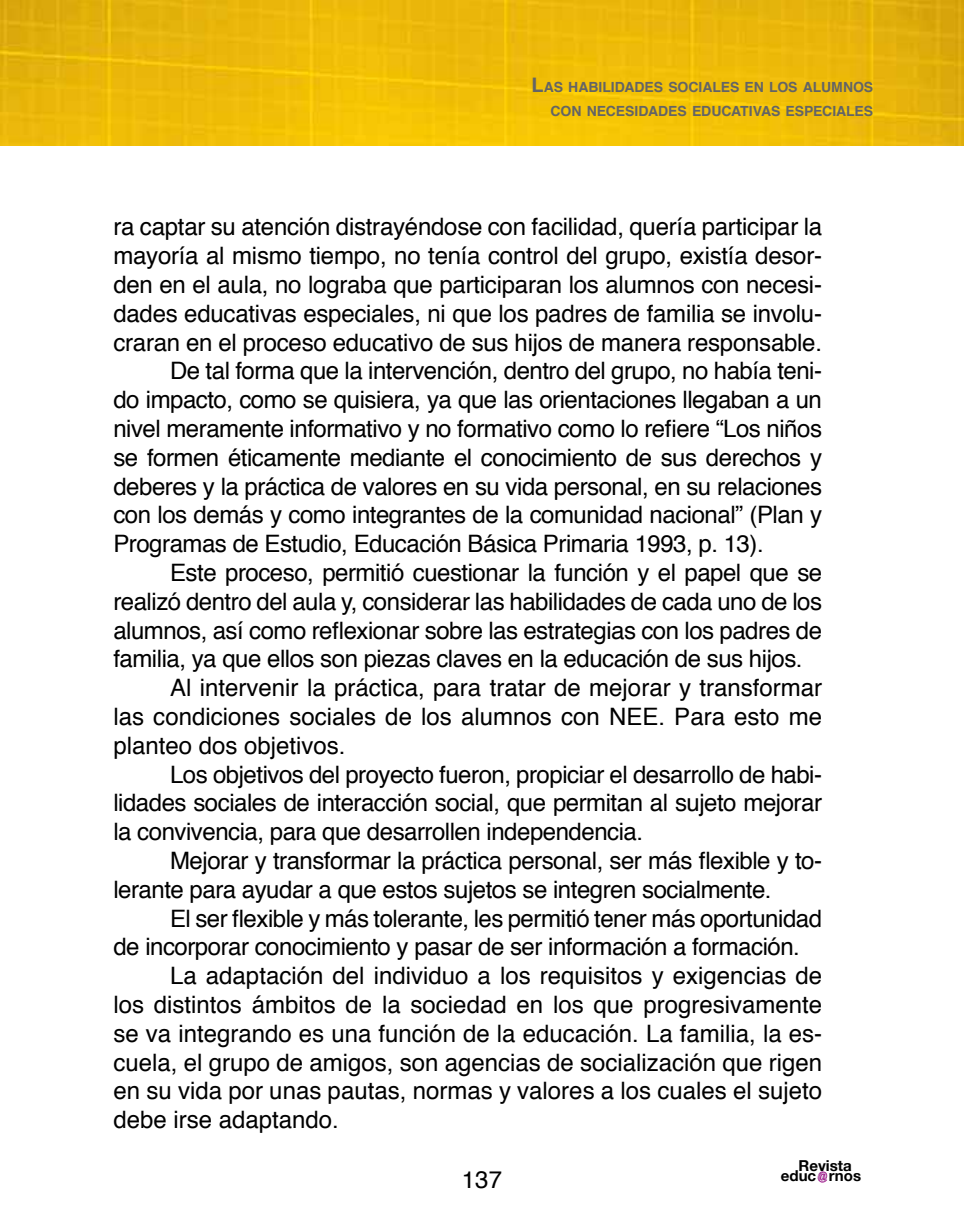
<style>
.page{position:relative;width:964px;height:1219px;background:#fff}
.page>*{position:absolute;margin:0;border:0;box-sizing:border-box;transform-origin:0 0}
.t1{font:24px "Helvetica";letter-spacing:-.02em;color:#000}
.t2{font:24px "Helvetica";color:#000}
.t3{font:700 15px "Helvetica Neue";color:#000}
.t4{font:700 14px/24px "Helvetica";letter-spacing:-.005em;color:#636466;text-align:right}
.s1{font-size:20px}
</style>
<div class="page">
<img style="left:0;top:0;width:964px;height:146px">
<svg style="left:817px;top:1171px;width:10px;height:12px"></svg>
<p class="t4" style="left:531px;top:76px;width:343px"><span class="s1">L</span>AS HABILIDADES SOCIALES EN LOS ALUMNOS<br>CON NECESIDADES EDUCATIVAS ESPECIALES</p>
<p class="t1" style="left:113px;top:208px;width:710px">ra captar su atención distrayéndose con facilidad, quería participar la</p>
<p class="t1" style="left:113px;top:237px;width:710px">mayoría al mismo tiempo, no tenía control del grupo, existía desor-</p>
<p class="t1" style="left:113px;top:266px;width:710px">den en el aula, no lograba que participaran los alumnos con necesi-</p>
<p class="t1" style="left:113px;top:295px;width:710px">dades educativas especiales, ni que los padres de familia se involu-</p>
<p class="t1" style="left:113px;top:324px;width:710px">craran en el proceso educativo de sus hijos de manera responsable.</p>
<p class="t1" style="left:170px;top:352px;width:653px">De tal forma que la intervención, dentro del grupo, no había teni-</p>
<p class="t1" style="left:113px;top:381px;width:710px">do impacto, como se quisiera, ya que las orientaciones llegaban a un</p>
<p class="t1" style="left:113px;top:410px;width:710px">nivel meramente informativo y no formativo como lo refiere “Los niños</p>
<p class="t1" style="left:113px;top:439px;width:710px">se formen éticamente mediante el conocimiento de sus derechos y</p>
<p class="t1" style="left:113px;top:468px;width:710px">deberes y la práctica de valores en su vida personal, en su relaciones</p>
<p class="t1" style="left:113px;top:496px;width:710px">con los demás y como integrantes de la comunidad nacional” (Plan y</p>
<p class="t1" style="left:113px;top:525px;width:652px">Programas de Estudio, Educación Básica Primaria 1993, p. 13).</p>
<p class="t1" style="left:170px;top:554px;width:653px">Este proceso, permitió cuestionar la función y el papel que se</p>
<p class="t1" style="left:113px;top:583px;width:710px">realizó dentro del aula y, considerar las habilidades de cada uno de los</p>
<p class="t1" style="left:113px;top:612px;width:710px">alumnos, así como reflexionar sobre las estrategias con los padres de</p>
<p class="t1" style="left:113px;top:640px;width:691px">familia, ya que ellos son piezas claves en la educación de sus hijos.</p>
<p class="t2" style="left:170px;top:669px;width:653px">Al intervenir la práctica, para tratar de mejorar y transformar</p>
<p class="t2" style="left:113px;top:698px;width:710px">las condiciones sociales de los alumnos con NEE. Para esto me</p>
<p class="t2" style="left:113px;top:727px;width:234px">planteo dos objetivos.</p>
<p class="t1" style="left:170px;top:756px;width:653px">Los objetivos del proyecto fueron, propiciar el desarrollo de habi-</p>
<p class="t1" style="left:113px;top:784px;width:710px">lidades sociales de interacción social, que permitan al sujeto mejorar</p>
<p class="t1" style="left:113px;top:813px;width:531px">la convivencia, para que desarrollen independencia.</p>
<p class="t1" style="left:170px;top:842px;width:653px">Mejorar y transformar la práctica personal, ser más flexible y to-</p>
<p class="t1" style="left:113px;top:871px;width:660px">lerante para ayudar a que estos sujetos se integren socialmente.</p>
<p class="t1" style="left:170px;top:900px;width:653px">El ser flexible y más tolerante, les permitió tener más oportunidad</p>
<p class="t1" style="left:113px;top:928px;width:688px">de incorporar conocimiento y pasar de ser información a formación.</p>
<p class="t2" style="left:170px;top:957px;width:653px">La adaptación del individuo a los requisitos y exigencias de</p>
<p class="t2" style="left:113px;top:986px;width:710px">los distintos ámbitos de la sociedad en los que progresivamente</p>
<p class="t2" style="left:113px;top:1015px;width:710px">se va integrando es una función de la educación. La familia, la es-</p>
<p class="t2" style="left:113px;top:1044px;width:710px">cuela, el grupo de amigos, son agencias de socialización que rigen</p>
<p class="t2" style="left:113px;top:1072px;width:710px">en su vida por unas pautas, normas y valores a los cuales el sujeto</p>
<p class="t2" style="left:113px;top:1101px;width:227px">debe irse adaptando.</p>
<p class="t1" style="left:462px;top:1161px;width:42px">137</p>
<p class="t3" style="left:798px;top:1157px;width:55px">Revista</p>
<p class="t3" style="left:781px;top:1167px;width:82px">educ rnos</p>
</div>
